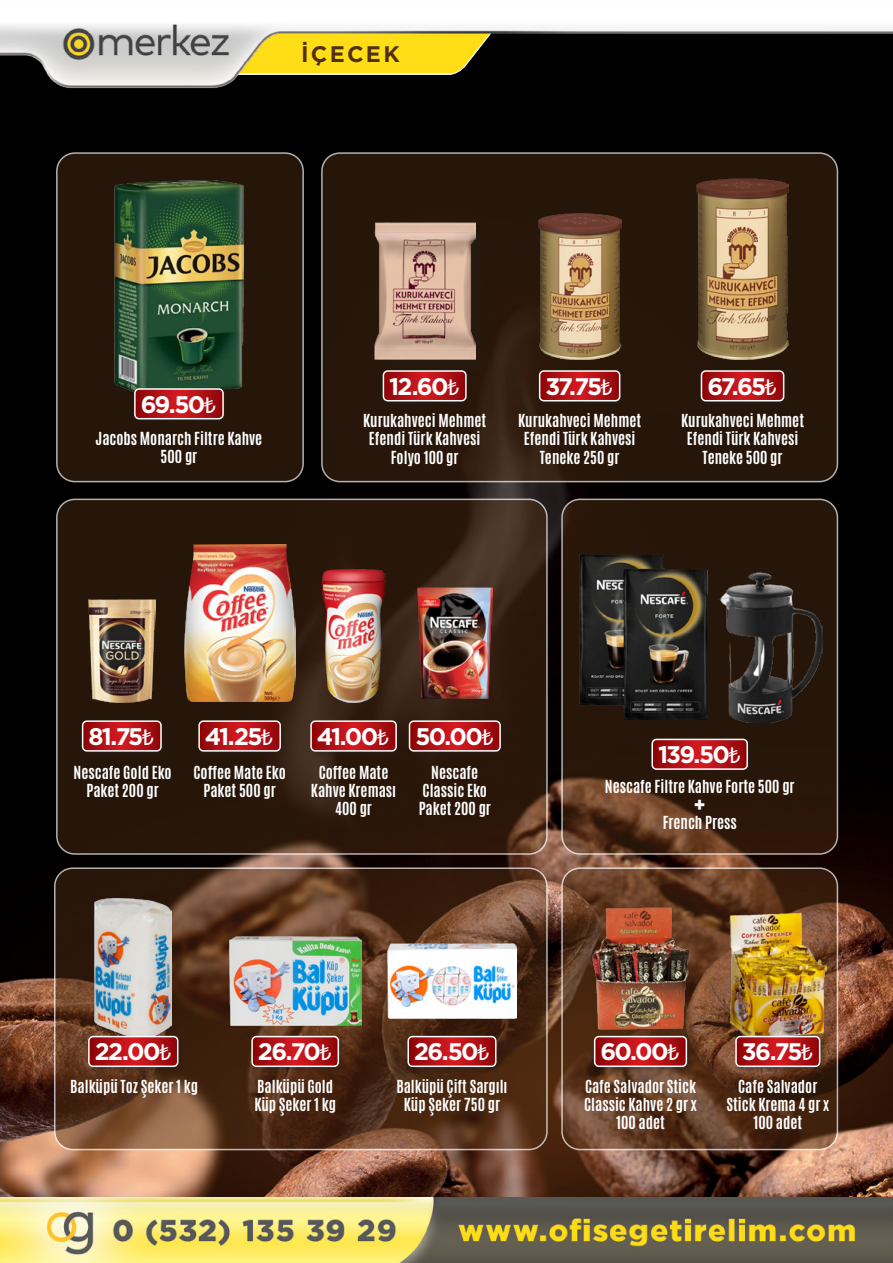
<style>
.page{position:relative;width:893px;height:1263px;background:#fff}
.page>*{position:absolute;margin:0;border:0;box-sizing:border-box;transform-origin:0 0}
.t1{font:700 31.5px "Antonio";color:#fff}
.t2{font:700 24px "Gotham";letter-spacing:-.075em;color:#fff}
.t3{font:700 22.5px "Gotham";letter-spacing:.1em;color:#512f13}
.t4{font:700 15px/18px "Antonio";color:#fff;text-align:center}
.s1{font-family:"Myriad Pro";font-weight:400}
</style>
<div class="page">
<img style="left:0;top:89px;width:893px;height:1108px">
<div style="left:57px;top:153px;width:246px;height:329px;background:#261609;border-radius:18px"></div>
<div style="left:56px;top:152px;width:248px;height:330px;border:2px solid #fff;border-radius:18px"></div>
<svg style="left:57px;top:499px;width:490px;height:355px;background:#2d1b0d"></svg>
<div style="left:56px;top:499px;width:492px;height:356px;border:2px solid #fff;border-radius:18px"></div>
<svg style="left:562px;top:499px;width:275px;height:355px;background:#331d0e"></svg>
<div style="left:561px;top:499px;width:277px;height:356px;border:2px solid #fff;border-radius:18px"></div>
<svg style="left:562px;top:868px;width:275px;height:281px;background:#5d3721"></svg>
<div style="left:561px;top:867px;width:277px;height:283px;border:2px solid #fff;border-radius:18px"></div>
<svg style="left:55px;top:868px;width:492px;height:281px;background:#55331d"></svg>
<div style="left:54px;top:867px;width:494px;height:283px;border:2px solid #fff;border-radius:18px"></div>
<div style="left:322px;top:153px;width:515px;height:329px;background:linear-gradient(to bottom,#251508,#2b190c);border-radius:18px"></div>
<div style="left:321px;top:152px;width:517px;height:330px;border:2px solid #fff;border-radius:18px"></div>
<div style="left:377px;top:225px;width:118px;height:154px;background:#27170d"></div>
<img style="left:374px;top:222px;width:101px;height:137px">
<img style="left:696px;top:178px;width:93px;height:181px">
<img style="left:729px;top:912px;width:97px;height:128px">
<img style="left:593px;top:907px;width:95px;height:122px">
<img style="left:538px;top:213px;width:83px;height:146px">
<img style="left:184px;top:545px;width:111px;height:156px">
<img style="left:88px;top:600px;width:67px;height:102px">
<img style="left:417px;top:587px;width:75px;height:111px">
<img style="left:322px;top:569px;width:64px;height:133px">
<img style="left:114px;top:180px;width:129px;height:212px">
<img style="left:387px;top:943px;width:130px;height:76px">
<img style="left:94px;top:898px;width:78px;height:137px">
<img style="left:229px;top:937px;width:132px;height:88px">
<img style="left:580px;top:554px;width:242px;height:169px">
<div style="left:133px;top:387px;width:97px;height:38px;background:#231f20;opacity:.35"></div>
<svg style="left:135px;top:391px;width:88px;height:28px;background:#b21015"></svg>
<div style="left:134px;top:388px;width:90px;height:31px;border:2px solid #fff;border-radius:4px"></div>
<div style="left:593px;top:1035px;width:99px;height:38px;background:#231f20;opacity:.35"></div>
<svg style="left:595px;top:1036px;width:91px;height:28px;background:#b21015"></svg>
<div style="left:594px;top:1036px;width:93px;height:31px;border:2px solid #fff;border-radius:4px"></div>
<div style="left:734px;top:1035px;width:92px;height:38px;background:#231f20;opacity:.35"></div>
<svg style="left:736px;top:1036px;width:84px;height:30px;background:#b21016"></svg>
<div style="left:735px;top:1036px;width:85px;height:31px;border:2px solid #fff;border-radius:4px"></div>
<div style="left:81px;top:719px;width:87px;height:38px;background:#25170d"></div>
<svg style="left:85px;top:723px;width:74px;height:26px;background:#b21015"></svg>
<div style="left:82px;top:720px;width:80px;height:32px;border:2px solid #fff;border-radius:4px"></div>
<div style="left:87px;top:1035px;width:97px;height:38px;background:#231f20;opacity:.35"></div>
<svg style="left:89px;top:1036px;width:89px;height:30px;background:#b21015"></svg>
<div style="left:88px;top:1036px;width:90px;height:31px;border:2px solid #fff;border-radius:4px"></div>
<div style="left:250px;top:1035px;width:95px;height:38px;background:#231f20;opacity:.35"></div>
<svg style="left:252px;top:1036px;width:86px;height:28px;background:#b21015"></svg>
<div style="left:251px;top:1036px;width:88px;height:31px;border:2px solid #fff;border-radius:4px"></div>
<div style="left:406px;top:1035px;width:96px;height:38px;background:#231f20;opacity:.35"></div>
<svg style="left:408px;top:1036px;width:88px;height:30px;background:#b21015"></svg>
<div style="left:407px;top:1036px;width:89px;height:31px;border:2px solid #fff;border-radius:4px"></div>
<div style="left:408px;top:719px;width:99px;height:38px;background:#28180e"></div>
<svg style="left:412px;top:723px;width:86px;height:26px;background:#b21015"></svg>
<div style="left:409px;top:720px;width:92px;height:32px;border:2px solid #fff;border-radius:4px"></div>
<div style="left:650px;top:737px;width:104px;height:39px;background:#231f20;opacity:.35"></div>
<svg style="left:652px;top:739px;width:95px;height:28px;background:#b21015"></svg>
<div style="left:651px;top:739px;width:97px;height:31px;border:2px solid #fff;border-radius:4px"></div>
<div style="left:309px;top:719px;width:94px;height:38px;background:#231f20;opacity:.35"></div>
<svg style="left:313px;top:723px;width:81px;height:26px;background:#b21015"></svg>
<div style="left:310px;top:720px;width:87px;height:32px;border:2px solid #fff;border-radius:4px"></div>
<div style="left:197px;top:719px;width:89px;height:38px;background:#231f20;opacity:.35"></div>
<svg style="left:201px;top:723px;width:77px;height:26px;background:#b21015"></svg>
<div style="left:198px;top:720px;width:83px;height:32px;border:2px solid #fff;border-radius:4px"></div>
<div style="left:381px;top:369px;width:91px;height:38px;background:#231f20;opacity:.35"></div>
<svg style="left:383px;top:371px;width:83px;height:30px;background:#b21016"></svg>
<div style="left:383px;top:370px;width:84px;height:31px;border:2px solid #fff;border-radius:4px"></div>
<div style="left:700px;top:369px;width:90px;height:38px;background:#231f20;opacity:.35"></div>
<svg style="left:701px;top:371px;width:83px;height:30px;background:#b21016"></svg>
<div style="left:701px;top:370px;width:83px;height:31px;border:2px solid #fff;border-radius:4px"></div>
<div style="left:538px;top:369px;width:88px;height:38px;background:#231f20;opacity:.35"></div>
<svg style="left:540px;top:371px;width:80px;height:30px;background:#b21016"></svg>
<div style="left:539px;top:370px;width:81px;height:31px;border:2px solid #fff;border-radius:4px"></div>
<img style="left:0;top:1197px;width:893px;height:66px">
<img style="left:0;top:24px;width:893px;height:65px">
<h3 class="t3" style="left:301px;top:41px;width:100px">İÇECEK</h3>
<h2 class="t2" style="left:141px;top:390px;width:77px">69.50<span class="s1">₺</span></h2>
<p class="t4" style="left:96px;top:429px;width:168px">Jacobs Monarch Filtre Kahve<br>500 gr</p>
<h2 class="t2" style="left:389px;top:372px;width:72px">12.60<span class="s1">₺</span></h2>
<h2 class="t2" style="left:545px;top:372px;width:69px">37.75<span class="s1">₺</span></h2>
<h2 class="t2" style="left:707px;top:372px;width:71px">67.65<span class="s1">₺</span></h2>
<p class="t4" style="left:363px;top:412px;width:124px">Kurukahveci Mehmet<br>Efendi Türk Kahvesi<br>Folyo 100 gr</p>
<p class="t4" style="left:681px;top:412px;width:124px">Kurukahveci Mehmet<br>Efendi Türk Kahvesi<br>Teneke 500 gr</p>
<p class="t4" style="left:518px;top:412px;width:124px">Kurukahveci Mehmet<br>Efendi Türk Kahvesi<br>Teneke 250 gr</p>
<h2 class="t2" style="left:88px;top:723px;width:67px">81.75<span class="s1">₺</span></h2>
<p class="t4" style="left:74px;top:763px;width:100px">Nescafe Gold Eko<br>Paket 200 gr</p>
<h2 class="t2" style="left:205px;top:723px;width:70px">41.25<span class="s1">₺</span></h2>
<h2 class="t2" style="left:317px;top:723px;width:74px">41.00<span class="s1">₺</span></h2>
<h2 class="t2" style="left:415px;top:723px;width:80px">50.00<span class="s1">₺</span></h2>
<p class="t4" style="left:194px;top:763px;width:94px">Coffee Mate Eko<br>Paket 500 gr</p>
<p class="t4" style="left:311px;top:763px;width:87px">Coffee Mate<br>Kahve Kreması<br>400 gr</p>
<p class="t4" style="left:419px;top:763px;width:74px">Nescafe<br>Classic Eko<br>Paket 200 gr</p>
<h2 class="t2" style="left:658px;top:741px;width:85px">139.50<span class="s1">₺</span></h2>
<p class="t4" style="left:605px;top:778px;width:191px">Nescafe Filtre Kahve Forte 500 gr</p>
<h1 class="t1" style="left:693px;top:778px;width:14px">+</h1>
<p class="t4" style="left:663px;top:814px;width:76px">French Press</p>
<h2 class="t2" style="left:95px;top:1038px;width:78px">22.00<span class="s1">₺</span></h2>
<h2 class="t2" style="left:258px;top:1038px;width:76px">26.70<span class="s1">₺</span></h2>
<h2 class="t2" style="left:414px;top:1038px;width:77px">26.50<span class="s1">₺</span></h2>
<p class="t4" style="left:70px;top:1078px;width:129px">Balküpü Toz Şeker 1 kg</p>
<p class="t4" style="left:254px;top:1078px;width:83px;text-align:left">Balküpü Gold<br>Küp Şeker 1 kg</p>
<p class="t4" style="left:396px;top:1078px;width:113px">Balküpü Çift Sargılı<br>Küp Şeker 750 gr</p>
<h2 class="t2" style="left:600px;top:1038px;width:81px">60.00<span class="s1">₺</span></h2>
<h2 class="t2" style="left:742px;top:1038px;width:73px">36.75<span class="s1">₺</span></h2>
<p class="t4" style="left:584px;top:1078px;width:114px">Cafe Salvador Stick<br>Classic Kahve 2 gr x<br>100 adet</p>
<p class="t4" style="left:726px;top:1078px;width:104px">Cafe Salvador<br>Stick Krema 4 gr x<br>100 adet</p>
</div>
